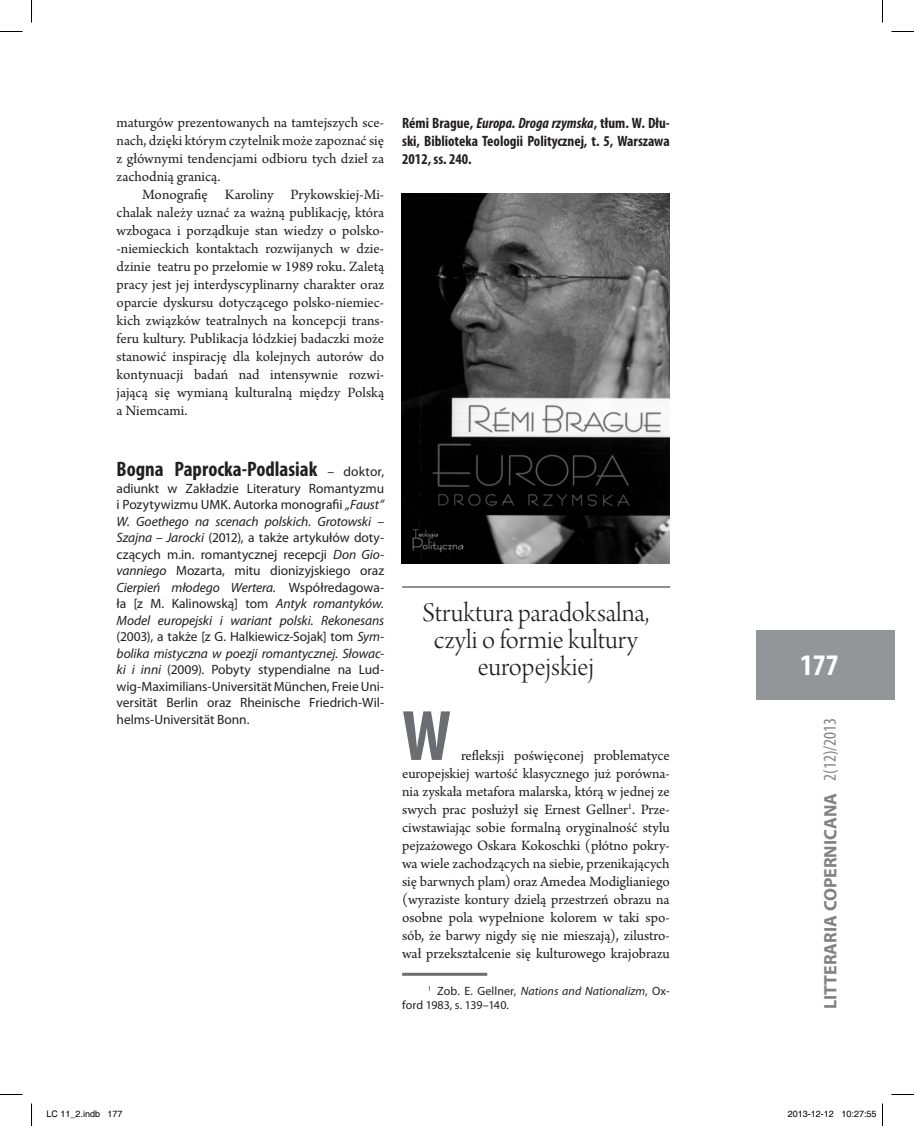
<style>
.page{position:relative;width:914px;height:1126px;background:#fff}
.page>*{position:absolute;margin:0;border:0;box-sizing:border-box;transform-origin:0 0}
.t1{font:700 condensed 72px "Myriad Pro";color:#6c6d70}
.t2{font:700 condensed 30px "Myriad Pro";color:#fff}
.t3{font:28.5px/27px "Arno Pro Light Display";color:#231f20;text-align:center}
.t4{font:700 condensed 21px "Myriad Pro";color:#231f20}
.t5{font:700 18px "Myriad Pro";color:#808285}
.t6{font:condensed 18px "Myriad Pro";color:#808285}
.t7{font:15px/18px "Arno Pro";letter-spacing:-.005em;color:#231f20;text-align:justify}
.t8{font:700 condensed 15px/18px "Myriad Pro";color:#231f20;text-align:justify}
.t9{font:13.5px/16.5px "Myriad Pro";letter-spacing:-.005em;color:#231f20;text-align:justify}
.t10{font:12px/14.4px "Myriad Pro";color:#231f20}
.t11{font:9px "Helvetica";color:#000}
.s1{font-style:italic}
.s2{font-weight:400;font-stretch:normal;font-size:13.5px}
</style>
<div class="page">
<div style="left:756px;top:630px;width:139px;height:70px;background:#939598"></div>
<hr style="left:402px;top:587px;width:268px;height:1px;background:#231f20">
<hr style="left:402px;top:973px;width:85px;height:3px;background:#6c6d70">
<img style="left:401px;top:193px;width:268px;height:370px">
<svg style="left:0;top:31px;width:22px;height:1px"></svg>
<svg style="left:891px;top:31px;width:22px;height:1px"></svg>
<svg style="left:0;top:1094px;width:22px;height:1px"></svg>
<svg style="left:891px;top:1094px;width:22px;height:1px"></svg>
<svg style="left:31px;top:0;width:1px;height:22px"></svg>
<svg style="left:31px;top:1103px;width:1px;height:23px"></svg>
<svg style="left:882px;top:0;width:1px;height:22px"></svg>
<svg style="left:882px;top:1103px;width:1px;height:23px"></svg>
<p class="t7" style="left:117px;top:114px;width:269px">maturgów prezentowanych na tamtejszych sce&shy;nach, dzięki którym czytelnik może zapoznać się z głównymi tendencjami odbioru tych dzieł za zachodnią granicą.</p>
<p class="t7" style="left:117px;top:186px;width:269px;text-indent:26px">Monografię Karoliny Prykowskiej-Mi&shy;chalak należy uznać za ważną publikację, która wzbogaca i porządkuje stan wiedzy o polsko--niemieckich kontaktach rozwijanych w dzie&shy;dzinie teatru po przełomie w 1989 roku. Zaletą pracy jest jej interdyscyplinarny charakter oraz oparcie dyskursu dotyczącego polsko-niemiec&shy;kich związków teatralnych na koncepcji trans&shy;feru kultury. Publikacja łódzkiej badaczki może stanowić inspirację dla kolejnych autorów do kontynuacji badań nad intensywnie rozwi&shy;jającą się wymianą kulturalną między Polską a Niemcami.</p>
<p class="t8" style="left:402px;top:113px;width:269px">Rémi Brague, <span class="s1">Europa. Droga rzymska</span>, tłum. W. Dłu&shy;ski, Biblioteka Teologii Politycznej, t. 5, Warszawa 2012, ss. 240.</p>
<h3 class="t4" style="left:117px;top:456px;width:269px">Bogna Paprocka-Podlasiak <span class="s2">– doktor,</span></h3>
<p class="t9" style="left:117px;top:480px;width:269px">adiunkt w Zakładzie Literatury Romantyzmu i Pozytywizmu UMK. Autorka monografii <span class="s1">„Faust” W. Goethego na scenach polskich. Grotowski – Szajna – Jarocki</span> (2012), a także artykułów doty&shy;czących m.in. romantycznej recepcji <span class="s1">Don Gio&shy;vanniego</span> Mozarta, mitu dionizyjskiego oraz <span class="s1">Cierpień młodego Wertera</span>. Współredagowa&shy;ła [z M. Kalinowską] tom <span class="s1">Antyk romantyków.<br>Model europejski i wariant polski. Rekonesans </span>(2003), a także [z G. Halkiewicz-Sojak] tom <span class="s1">Sym&shy;bolika mistyczna w poezji romantycznej. Słowac&shy;ki i inni</span> (2009). Pobyty stypendialne na Lud&shy;wig-Maximilians-Universität München, Freie Uni&shy;versität Berlin oraz Rheinische Friedrich-Wil&shy;helms-Universität Bonn.</p>
<h3 class="t3" style="left:422px;top:601px;width:228px">Struktura paradoksalna, czyli o formie kultury europejskiej</h3>
<h1 class="t1" style="left:402px;top:691px;width:50px">W</h1>
<p class="t7" style="left:402px;top:747px;width:269px;text-indent:59px">refleksji poświęconej problematyce europejskiej wartość klasycznego już porówna&shy;nia zyskała metafora malarska, którą w jednej ze swych prac posłużył się Ernest Gellner<sup>1</sup>. Prze&shy;ciwstawiając sobie formalną oryginalność stylu pejzażowego Oskara Kokoschki (płótno pokry&shy;wa wiele zachodzących na siebie, przenikających się barwnych plam) oraz Amedea Modiglianiego (wyraziste kontury dzielą przestrzeń obrazu na osobne pola wypełnione kolorem w taki spo&shy;sób, że barwy nigdy się nie mieszają), zilustro&shy;wał przekształcenie się kulturowego krajobrazu</p>
<p class="t10" style="left:402px;top:984px;width:269px;text-indent:26px"><sup>1</sup> Zob. E. Gellner, <span class="s1">Nations and Nationalizm</span>, Ox&shy;ford 1983, s. 139–140.</p>
<h2 class="t2" style="left:800px;top:647px;width:40px">177</h2>
<p class="t6" style="left:818px;top:781px;width:64px;rotate:-90deg">2(12)/2013</p>
<p class="t5" style="left:818px;top:1009px;width:218px;rotate:-90deg">LITTERARIA COPERNICANA</p>
<p class="t11" style="left:46px;top:1109px;width:78px">LC 11_2.indb 177</p>
<p class="t11" style="left:787px;top:1109px;width:90px">2013-12-12 10:27:55</p>
</div>
